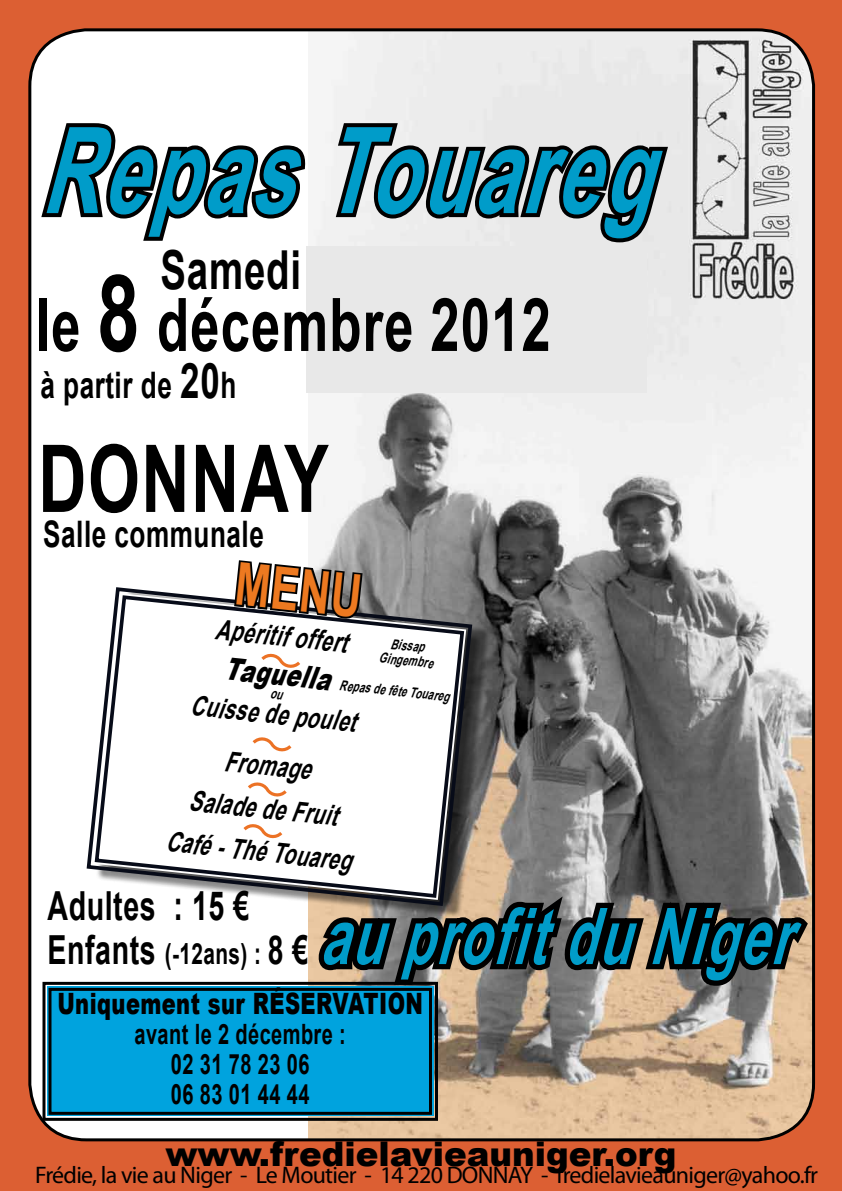
<style>
.page{position:relative;width:842px;height:1191px;background:#dc5f33}
.page>*{position:absolute;margin:0;border:0;box-sizing:border-box;transform-origin:0 0}
.t1{font:italic 700 120px "Arial";color:#009cc9;scale:.67 1}
.t2{font:700 93.7px "Arial";letter-spacing:.02em;color:#000;scale:.71 1}
.t3{font:italic 700 78.3px "Arial";color:#009cc9;scale:.67 1}
.t4{font:700 73.9px "Arial";letter-spacing:.02em;color:#000;scale:.71 1}
.t5{font:700 59px "Arial";color:#ed7920;scale:.71 1}
.t6{font:700 53.8px "Arial";letter-spacing:.02em;color:#000;scale:.71 1}
.t7{font:700 40px "Arial";letter-spacing:.02em;color:#000;scale:.71 1}
.t8{font:700 36.6px "Arial";letter-spacing:.02em;color:#000;scale:.71 1}
.t9{font:900 34px "Arial";color:#000}
.t10{font:italic 900 30.8px "Arial";color:#000;scale:.71 1}
.t11{font:900 29.4px "Arial";letter-spacing:.02em;color:#000;scale:.71 1}
.t12{font:700 29.1px "Arial";letter-spacing:.02em;color:#000;scale:.71 1}
.t13{font:italic 700 28px/52px "Arial";color:#000;text-align:center;scale:.71 1}
.t14{font:700 28px/30px "Arial";letter-spacing:.02em;color:#000;text-align:center;scale:.71 1}
.t15{font:24px "Myriad Pro";letter-spacing:-.03em;color:#000}
.t16{font:italic 700 14px/15px "Arial";color:#000;text-align:center;scale:.71 1}
.s1{font-size:106.7px}
.s2{font-size:49px}
.s3{font-size:40px}
.s4{font-size:39.9px}
</style>
<div class="page">
<div style="left:30px;top:30px;width:783px;height:1109px;background:#fff;border-radius:57px"></div>
<img style="left:308px;top:30px;width:505px;height:1109px">
<svg style="left:41px;top:117px;width:268px;height:130px"></svg>
<svg style="left:331px;top:119px;width:342px;height:128px;background:#949494"></svg>
<svg style="left:311px;top:875px;width:503px;height:122px;background:#544e47"></svg>
<div style="left:306px;top:247px;width:340px;height:146px;background:#e8e8e8"></div>
<svg style="left:41px;top:980px;width:398px;height:142px;background:#129fd2"></svg>
<div style="left:48px;top:987px;width:384px;height:127px;border:3px solid #000"></div>
<div style="left:96px;top:589px;width:396px;height:329px;background:#000;opacity:.67"></div>
<svg style="left:86px;top:585px;width:388px;height:323px"></svg>
<svg style="left:93px;top:593px;width:373px;height:307px"></svg>
<svg style="left:232px;top:527px;width:133px;height:94px"></svg>
<svg style="left:258px;top:653px;width:46px;height:18px"></svg>
<svg style="left:249px;top:737px;width:46px;height:18px"></svg>
<svg style="left:244px;top:782px;width:46px;height:18px"></svg>
<svg style="left:240px;top:824px;width:46px;height:18px"></svg>
<svg style="left:270px;top:691px;width:14px;height:8px"></svg>
<h1 class="t1" style="left:41px;top:91px;width:980px">RepasTouareg</h1>
<h3 class="t6" style="left:161px;top:234px;width:199px">Samedi</h3>
<h3 class="t4" style="left:35px;top:276px;width:727px">le <span class="s1">8</span> décembre 2012</h3>
<h3 class="t8" style="left:40px;top:361px;width:278px">à partir de <span class="s2">20</span>h</h3>
<h2 class="t2" style="left:38px;top:416px;width:411px">DONNAY</h2>
<h3 class="t8" style="left:43px;top:509px;width:312px">Salle communale</h3>
<h3 class="t5" style="left:240px;top:544px;width:180px;rotate:6deg">MENU</h3>
<p class="t13" style="left:218px;top:604px;width:188px;rotate:6deg">Apéritif offert</p>
<p class="t10" style="left:227px;top:646px;width:155px;rotate:6deg">Taguella</p>
<p class="t13" style="left:193px;top:680px;width:235px;rotate:6deg">Cuisse de poulet<br>Fromage</p>
<p class="t13" style="left:173px;top:777px;width:264px;line-height:43px;rotate:6deg">Salade de Fruit<br>Café - Thé Touareg</p>
<p class="t16" style="left:381px;top:635px;width:78px;rotate:6deg">Bissap<br>Gingembre</p>
<p class="t16" style="left:340px;top:678px;width:157px;rotate:6deg">Repas de fête Touareg</p>
<h3 class="t7" style="left:47px;top:879px;width:286px">Adultes : 15 €</h3>
<p class="t12" style="left:47px;top:934px;width:369px"><span class="s3">Enfants</span> (-12ans) : <span class="s4">8 €</span></p>
<p class="t11" style="left:57px;top:982px;width:517px">Uniquement sur réservation</p>
<p class="t14" style="left:135px;top:1020px;width:299px">avant le 2 décembre :<br>02 31 78 23 06<br>06 83 01 44 44</p>
<h3 class="t3" style="left:320px;top:884px;width:747px">auprofitduNiger</h3>
<h3 class="t9" style="left:165px;top:1129px;width:512px">www.fredielavieauniger.org</h3>
<p class="t15" style="left:35px;top:1160px;width:784px">Frédie, la vie au Niger - Le Moutier - 14 220 DONNAY - fredielavieauniger@yahoo.fr</p>
</div>
